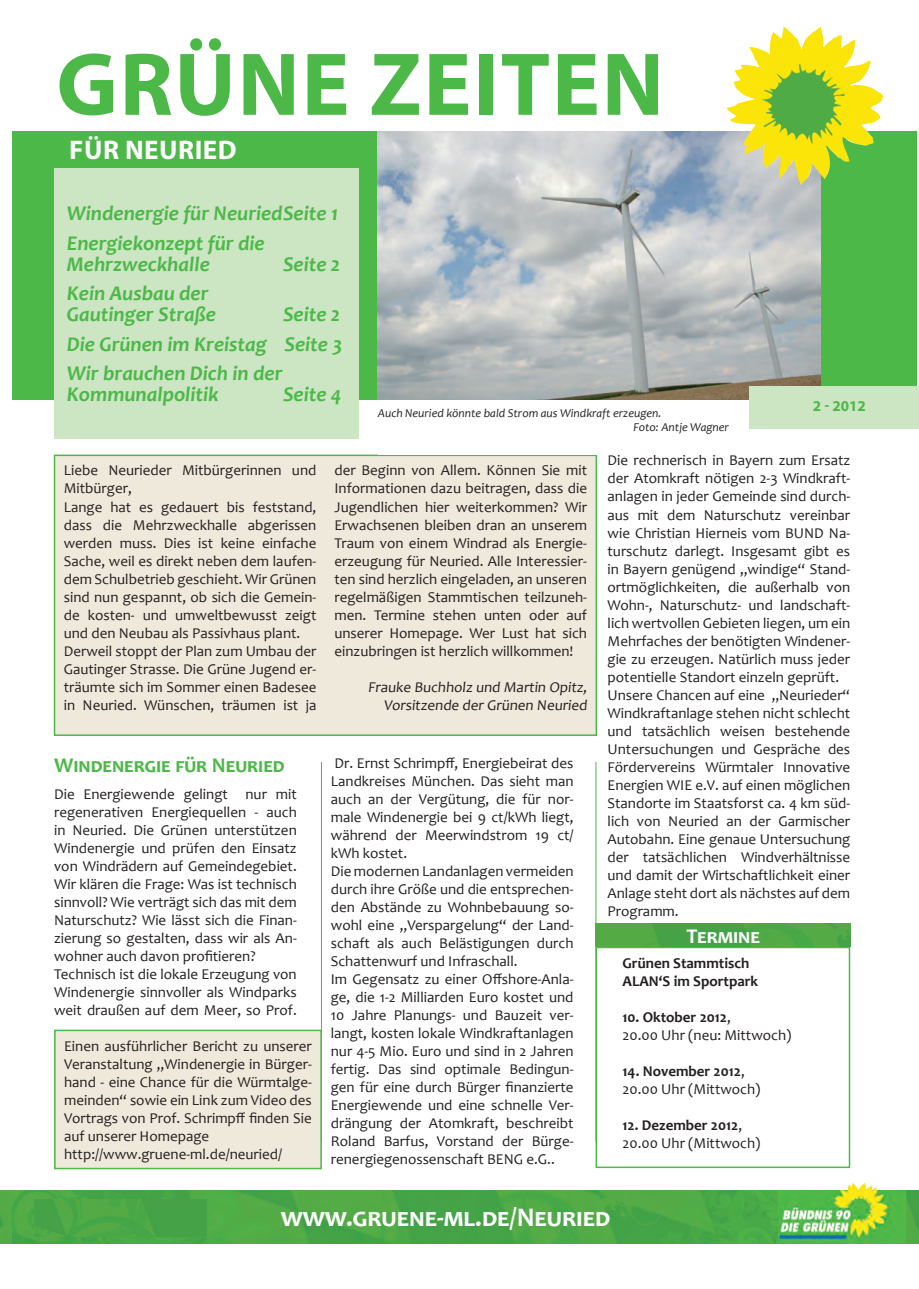
<style>
.page{position:relative;width:919px;height:1289px;background:#fff}
.page>*{position:absolute;margin:0;border:0;box-sizing:border-box;transform-origin:0 0}
.t1{font:700 90px "Myriad Pro";letter-spacing:.02em;color:#4cb848}
.t2{font:700 27px "Candara";letter-spacing:.025em;color:#fff}
.t3{font:700 27px "Myriad Pro";letter-spacing:.02em;color:#fff}
.t4{font:italic 700 21px/29.5px "Candara";color:#4cb848}
.t5{font:700 21px "Candara";color:#4cb848}
.t6{font:700 21px "Candara";color:#fff}
.t7{font:15px/18px "Candara";color:#231f20}
.t8{font:700 15px/18px "Candara";color:#231f20}
.t9{font:700 15px "Myriad Pro";color:#4cb848}
.t10{font:italic 12px/14.4px "Candara";color:#231f20}
.s1{font-weight:700}
</style>
<div class="page">
<img style="left:841px;top:1183px;width:36px;height:7px">
<div style="left:13px;top:1190px;width:905px;height:53px;background:#49a947"></div>
<img style="left:778px;top:1190px;width:127px;height:53px">
<hr style="left:321px;top:156px;width:1px;height:985px;background:#4cb848">
<hr style="left:595px;top:156px;width:1px;height:985px;background:#4cb848">
<div style="left:573px;top:730px;width:34px;height:32px;background:#fff"></div>
<div style="left:297px;top:730px;width:37px;height:32px;background:#fff"></div>
<div style="left:306px;top:429px;width:40px;height:25px;background:#fff"></div>
<div style="left:13px;top:131px;width:903px;height:268px;background:#4cb848"></div>
<div style="left:54px;top:168px;width:305px;height:270px;background:#cce5c3"></div>
<div style="left:54px;top:455px;width:542px;height:280px;background:#efe9dc"></div>
<div style="left:54px;top:454px;width:543px;height:282px;border:2px solid #4cb848"></div>
<div style="left:378px;top:399px;width:350px;height:55px;background:#fff"></div>
<div style="left:595px;top:946px;width:255px;height:221px;border:2px solid #4cb848"></div>
<div style="left:595px;top:923px;width:255px;height:23px;background:#4da946"></div>
<img style="left:378px;top:131px;width:442px;height:268px">
<img style="left:726px;top:27px;width:157px;height:158px">
<div style="left:749px;top:386px;width:169px;height:43px;background:#cce5c3"></div>
<div style="left:55px;top:1030px;width:266px;height:138px;background:#efe9dc"></div>
<div style="left:54px;top:1029px;width:268px;height:140px;border:2px solid #4cb848"></div>
<h1 class="t1" style="left:56px;top:26px;width:609px">GRÜNE ZEITEN</h1>
<h2 class="t3" style="left:69px;top:133px;width:169px">FÜR NEURIED</h2>
<h3 class="t4" style="left:67px;top:198px;width:273px">Windenergie für NeuriedSeite 1<br>Energiekonzept für die</h3>
<h3 class="t4" style="left:67px;top:249px;width:144px">Mehrzweckhalle</h3>
<h3 class="t4" style="left:283px;top:249px;width:59px">Seite 2</h3>
<h3 class="t4" style="left:67px;top:282px;width:150px;line-height:21px">Kein Ausbau der<br>Gautinger Straße</h3>
<h3 class="t4" style="left:67px;top:299px;width:277px;text-align:justify;text-indent:216px">Seite 2<br>Die Grünen im Kreistag Seite 3<br>Wir brauchen Dich in der</h3>
<h3 class="t4" style="left:67px;top:379px;width:153px">Kommunalpolitik</h3>
<h3 class="t4" style="left:283px;top:379px;width:60px">Seite 4</h3>
<p class="t10" style="left:633px;top:405px;width:97px;text-indent:-255px">Auch Neuried könnte bald Strom aus Windkraft erzeugen.<br>Foto: Antje Wagner</p>
<p class="t9" style="left:812px;top:396px;width:54px">2 - 2012</p>
<p class="t7" style="left:64px;top:461px;width:254px">Liebe Neurieder Mitbürgerinnen und Mitbürger,<br>Lange hat es gedauert bis feststand, dass die Mehrzweckhalle abgerissen werden muss. Dies ist keine einfache Sache, weil es direkt neben dem laufen&shy;dem Schulbetrieb geschieht. Wir Grünen sind nun gespannt, ob sich die Gemein&shy;de kosten- und umweltbewusst zeigt und den Neubau als Passivhaus plant.<br>Derweil stoppt der Plan zum Umbau der Gautinger Strasse. Die Grüne Jugend er&shy;träumte sich im Sommer einen Badesee in Neuried. Wünschen, träumen ist ja</p>
<p class="t7" style="left:334px;top:461px;width:254px;text-align:justify">der Beginn von Allem. Können Sie mit Informationen dazu beitragen, dass die Jugendlichen hier weiterkommen? Wir Erwachsenen bleiben dran an unserem Traum von einem Windrad als Energie&shy;erzeugung für Neuried. Alle Interessier&shy;ten sind herzlich eingeladen, an unseren regelmäßigen Stammtischen teilzuneh&shy;men. Termine stehen unten oder auf unserer Homepage. Wer Lust hat sich einzubringen ist herzlich willkommen!</p>
<p class="t7" style="left:367px;top:677px;width:223px;text-align:right">Frauke Buchholz und Martin Opitz,<br>Vorsitzende der Grünen Neuried</p>
<h3 class="t5" style="left:54px;top:752px;width:232px">Windenergie für Neuried</h3>
<p class="t7" style="left:54px;top:784px;width:244px">Die Energiewende gelingt nur mit regenerativen Energiequellen - auch in Neuried. Die Grünen unterstützen Windenergie und prüfen den Einsatz von Windrädern auf Gemeindegebiet.<br>Wir klären die Frage: Was ist technisch sinnvoll? Wie verträgt sich das mit dem Naturschutz? Wie lässt sich die Finan&shy;zierung so gestalten, dass wir als An&shy;wohner auch davon profitieren?<br>Technisch ist die lokale Erzeugung von Windenergie sinnvoller als Windparks weit draußen auf dem Meer, so Prof.</p>
<p class="t7" style="left:64px;top:1036px;width:249px">Einen ausführlicher Bericht zu unserer Veranstaltung „Windenergie in Bürger&shy;hand - eine Chance für die Würmtalge&shy;meinden“ sowie ein Link zum Video des Vortrags von Prof. Schrimpff finden Sie auf unserer Homepage http://www.gruene-ml.de/neuried/</p>
<p class="t7" style="left:331px;top:753px;width:244px">Dr. Ernst Schrimpff, Energiebeirat des Landkreises München. Das sieht man auch an der Vergütung, die für nor&shy;male Windenergie bei 9 ct/kWh liegt, während der Meerwindstrom 19 ct/ kWh kostet.<br>Die modernen Landanlagen vermeiden durch ihre Größe und die entsprechen&shy;den Abstände zu Wohnbebauung so&shy;wohl eine „Verspargelung“ der Land&shy;schaft als auch Belästigungen durch Schattenwurf und Infraschall.<br>Im Gegensatz zu einer Offshore-Anla&shy;ge, die 1-2 Milliarden Euro kostet und 10 Jahre Planungs- und Bauzeit ver&shy;langt, kosten lokale Windkraftanlagen nur 4-5 Mio. Euro und sind in 2 Jahren fertig. Das sind optimale Bedingun&shy;gen für eine durch Bürger finanzierte Energiewende und eine schnelle Ver&shy;drängung der Atomkraft, beschreibt Roland Barfus, Vorstand der Bürge&shy;renergiegenossenschaft BENG e.G..</p>
<p class="t7" style="left:607px;top:451px;width:244px">Die rechnerisch in Bayern zum Ersatz der Atomkraft nötigen 2-3 Windkraft&shy;anlagen in jeder Gemeinde sind durch&shy;aus mit dem Naturschutz vereinbar wie Christian Hierneis vom BUND Na&shy;turschutz darlegt. Insgesamt gibt es in Bayern genügend „windige“ Stand&shy;ortmöglichkeiten, die außerhalb von Wohn-, Naturschutz- und landschaft&shy;lich wertvollen Gebieten liegen, um ein Mehrfaches der benötigten Windener&shy;gie zu erzeugen. Natürlich muss jeder potentielle Standort einzeln geprüft.<br>Unsere Chancen auf eine „Neurieder“ Windkraftanlage stehen nicht schlecht und tatsächlich weisen bestehende Untersuchungen und Gespräche des Fördervereins Würmtaler Innovative Energien WIE e.V. auf einen möglichen Standorte im Staatsforst ca. 4 km süd&shy;lich von Neuried an der Garmischer Autobahn. Eine genaue Untersuchung der tatsächlichen Windverhältnisse und damit der Wirtschaftlichkeit einer Anlage steht dort als nächstes auf dem Programm.</p>
<h3 class="t6" style="left:686px;top:922px;width:75px">Termine</h3>
<p class="t8" style="left:622px;top:953px;width:137px">Grünen Stammtisch<br>ALAN‘S im Sportpark</p>
<p class="t7" style="left:622px;top:1007px;width:170px"><span class="s1">10. Oktober 2012</span>,<br>20.00 Uhr (neu: Mittwoch)</p>
<p class="t7" style="left:622px;top:1061px;width:139px"><span class="s1">14. November 2012</span>,<br>20.00 Uhr (Mittwoch)</p>
<p class="t7" style="left:622px;top:1115px;width:139px"><span class="s1">12. Dezember 2012</span>,<br>20.00 Uhr (Mittwoch)</p>
<h2 class="t2" style="left:281px;top:1200px;width:331px">www.gruene-ml.de/Neuried</h2>
</div>
